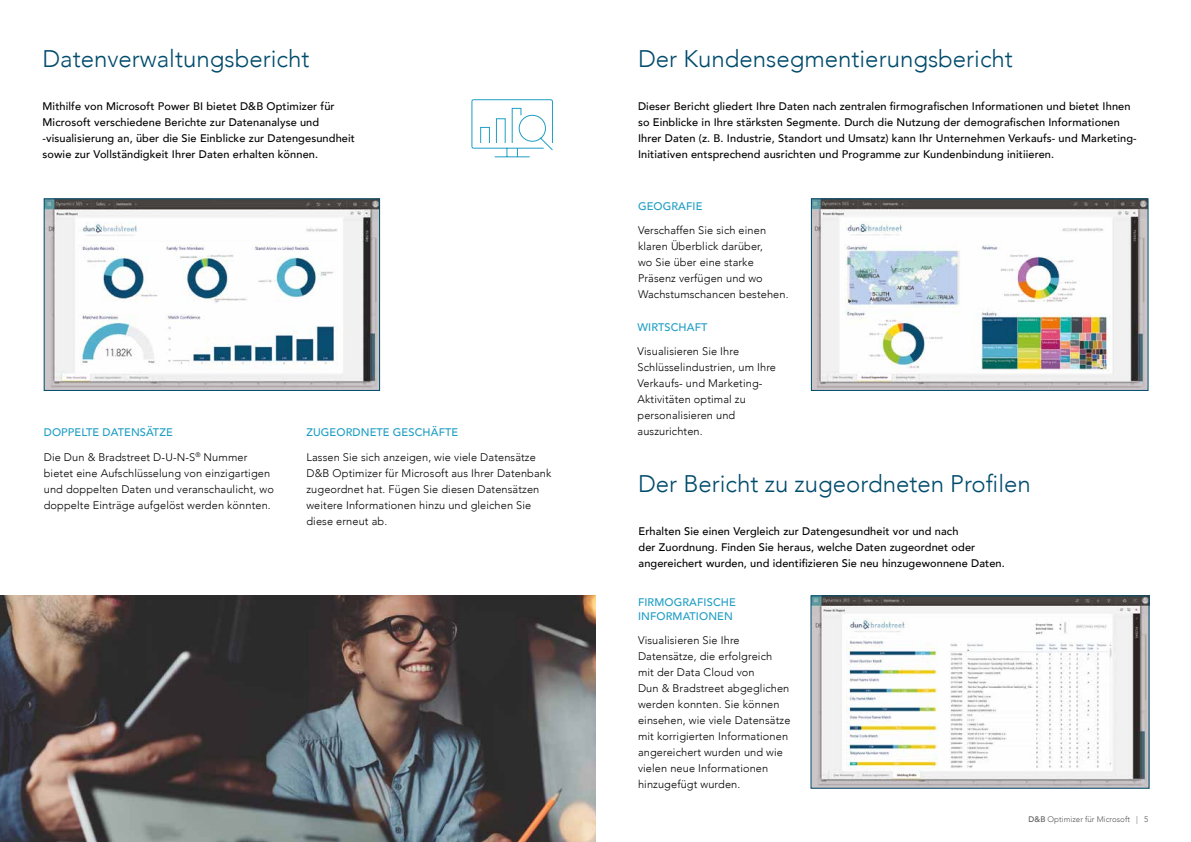
<style>
.page{position:relative;width:1191px;height:842px;background:#fff}
.page>*{position:absolute;margin:0;border:0;box-sizing:border-box;transform-origin:0 0}
.t1{font:300 24px "Avenir";color:#004b6c}
.t2{font:300 11px/16px "Avenir";letter-spacing:.01em;color:#000}
.t3{font:500 11px/16px "Avenir";letter-spacing:.01em;color:#000}
.t4{font:500 11px/13.2px "Avenir";letter-spacing:.01em;color:#1f9ec4}
.t5{font:300 8px "Avenir";color:#575756}
.s1{font-weight:500}
</style>
<div class="page">
<img style="left:46px;top:200px;width:332px;height:189px">
<div style="left:44px;top:198px;width:336px;height:193px;border:1px solid #004b6c"></div>
<img style="left:813px;top:200px;width:333px;height:189px">
<div style="left:811px;top:198px;width:337px;height:193px;border:1px solid #004b6c"></div>
<img style="left:812px;top:597px;width:335px;height:190px">
<div style="left:810px;top:595px;width:339px;height:194px;border:1px solid #004b6c"></div>
<img style="left:0;top:595px;width:595px;height:247px">
<svg style="left:471px;top:99px;width:82px;height:59px"></svg>
<h1 class="t1" style="left:43px;top:44px;width:268px">Datenverwaltungsbericht</h1>
<p class="t3" style="left:43px;top:98px;width:314px">Mithilfe von Microsoft Power BI bietet D&amp;B Optimizer für Microsoft verschiedene Berichte zur Datenanalyse und -visualisierung an, über die Sie Einblicke zur Datengesundheit sowie zur Vollständigkeit Ihrer Daten erhalten können.</p>
<p class="t4" style="left:44px;top:425px;width:130px">DOPPELTE DATENSÄTZE</p>
<p class="t2" style="left:44px;top:449px;width:232px">Die Dun &amp; Bradstreet D-U-N-S<sup>®</sup> Nummer bietet eine Aufschlüsselung von einzigartigen und doppelten Daten und veranschaulicht, wo doppelte Einträge aufgelöst werden könnten.</p>
<p class="t4" style="left:306px;top:425px;width:153px">ZUGEORDNETE GESCHÄFTE</p>
<p class="t2" style="left:306px;top:449px;width:246px">Lassen Sie sich anzeigen, wie viele Datensätze D&amp;B Optimizer für Microsoft aus Ihrer Datenbank zugeordnet hat. Fügen Sie diesen Datensätzen weitere Informationen hinzu und gleichen Sie diese erneut ab.</p>
<h1 class="t1" style="left:638px;top:44px;width:376px">Der Kundensegmentierungsbericht</h1>
<p class="t3" style="left:638px;top:98px;width:500px">Dieser Bericht gliedert Ihre Daten nach zentralen firmografischen Informationen und bietet Ihnen so Einblicke in Ihre stärksten Segmente. Durch die Nutzung der demografischen Informationen Ihrer Daten (z. B. Industrie, Standort und Umsatz) kann Ihr Unternehmen Verkaufs- und Marketing-Initiativen entsprechend ausrichten und Programme zur Kundenbindung initiieren.</p>
<p class="t4" style="left:638px;top:198px;width:66px">GEOGRAFIE</p>
<p class="t2" style="left:638px;top:222px;width:152px">Verschaffen Sie sich einen klaren Überblick darüber,<br>wo Sie über eine starke<br>Präsenz verfügen und wo<br>Wachstumschancen bestehen.</p>
<p class="t4" style="left:637px;top:320px;width:71px">WIRTSCHAFT</p>
<p class="t2" style="left:637px;top:343px;width:140px">Visualisieren Sie Ihre<br>Schlüsselindustrien, um Ihre<br>Verkaufs- und Marketing-<br>Aktivitäten optimal zu personalisieren und auszurichten.</p>
<h1 class="t1" style="left:638px;top:469px;width:394px">Der Bericht zu zugeordneten Profilen</h1>
<p class="t3" style="left:638px;top:523px;width:368px">Erhalten Sie einen Vergleich zur Datengesundheit vor und nach<br>der Zuordnung. Finden Sie heraus, welche Daten zugeordnet oder angereichert wurden, und identifizieren Sie neu hinzugewonnene Daten.</p>
<p class="t4" style="left:638px;top:595px;width:99px">FIRMOGRAFISCHE<br>INFORMATIONEN</p>
<p class="t2" style="left:638px;top:632px;width:154px">Visualisieren Sie Ihre<br>Datensätze, die erfolgreich mit der Data Cloud von<br>Dun &amp; Bradstreet abgeglichen werden konnten. Sie können einsehen, wie viele Datensätze mit korrigierten Informationen angereichert wurden und wie vielen neue Informationen hinzugefügt wurden.</p>
<p class="t5" style="left:1028px;top:815px;width:121px"><span class="s1">D&amp;B</span> Optimizer für Microsoft | 5</p>
</div>
